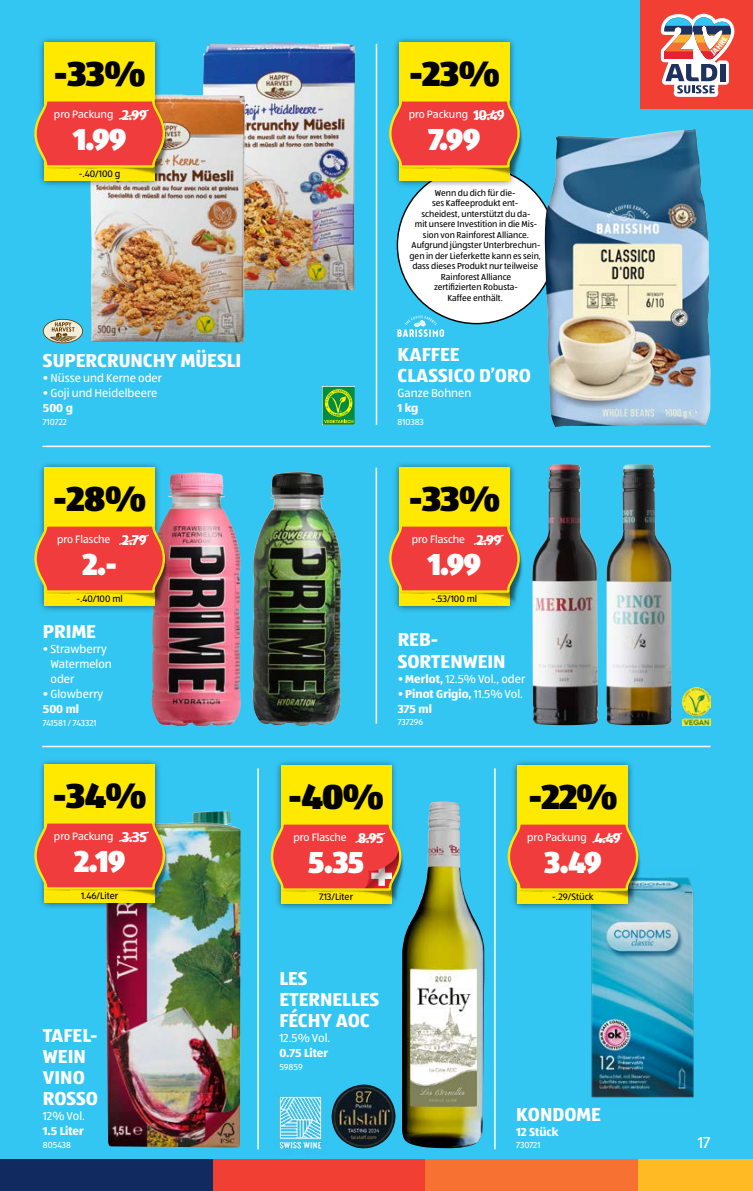
<style>
.page{position:relative;width:753px;height:1191px;background:#34c6f3}
.page>*{position:absolute;margin:0;border:0;box-sizing:border-box;transform-origin:0 0}
.t1{font:900 36px "ALDISUEDOT";letter-spacing:-.02em;color:#000}
.t2{font:900 31.5px "ALDISUEDOT";letter-spacing:-.03em;color:#fff;scale:.95 1}
.t3{font:700 19.5px/21px "ALDISUEDOT";color:#fff}
.t4{font:16.5px "ALDISUEDOT";color:#fff}
.t5{font:12px/15px "ALDISUEDOT";color:#fff}
.t6{font:700 12px/15px "ALDISUEDOT";color:#fff}
.t7{font:11.1px "ALDISUEDOT";color:#fff}
.t8{font:9.75px "ALDISUEDOT";color:#000}
.t9{font:9px/10.5px "ALDISUEDOT";color:#000;text-align:center}
.t10{font:9px "ALDISUEDOT";color:#fff}
.s1{font-weight:700;font-size:14.7px}
.s2{font-weight:700}
.s3{font-weight:400}
</style>
<div class="page">
<div style="left:0;top:1159px;width:213px;height:32px;background:#112b61"></div>
<div style="left:213px;top:1159px;width:212px;height:32px;background:#f13f34"></div>
<div style="left:425px;top:1159px;width:213px;height:32px;background:#f77133"></div>
<hr style="left:0;top:1159px;width:1px;height:32px;background:#ffba24">
<div style="left:638px;top:1159px;width:115px;height:32px;background:#ffba24"></div>
<img style="left:402px;top:801px;width:82px;height:347px">
<div style="left:397px;top:167px;width:158px;height:156px;background:#fff;border-radius:50%"></div>
<img style="left:253px;top:472px;width:88px;height:254px">
<img style="left:606px;top:464px;width:66px;height:261px">
<img style="left:151px;top:472px;width:90px;height:254px">
<img style="left:203px;top:43px;width:152px;height:248px">
<img style="left:544px;top:129px;width:166px;height:298px">
<div style="left:392px;top:35px;width:125px;height:153px;background:#000;opacity:.5"></div>
<svg style="left:389px;top:43px;width:132px;height:138px;background:#e09c33"></svg>
<img style="left:331px;top:1084px;width:64px;height:64px">
<div style="left:37px;top:460px;width:125px;height:153px;background:#000;opacity:.5"></div>
<svg style="left:34px;top:467px;width:132px;height:139px;background:#e29a31"></svg>
<img style="left:532px;top:464px;width:67px;height:261px">
<div style="left:392px;top:460px;width:125px;height:153px;background:#000;opacity:.5"></div>
<svg style="left:389px;top:467px;width:132px;height:139px;background:#e09c33"></svg>
<img style="left:90px;top:95px;width:155px;height:248px">
<div style="left:37px;top:35px;width:125px;height:153px;background:#000;opacity:.5"></div>
<svg style="left:34px;top:43px;width:132px;height:138px;background:#e39b31"></svg>
<svg style="left:43px;top:319px;width:40px;height:24px"></svg>
<svg style="left:44px;top:320px;width:38px;height:22px"></svg>
<img style="left:106px;top:811px;width:135px;height:336px">
<div style="left:38px;top:757px;width:124px;height:153px;background:#000;opacity:.5"></div>
<svg style="left:34px;top:764px;width:132px;height:138px;background:#e19b32"></svg>
<hr style="left:494px;top:768px;width:1px;height:381px;background:#fff">
<hr style="left:257px;top:768px;width:2px;height:381px;background:#fff">
<hr style="left:375px;top:467px;width:2px;height:256px;background:#fff">
<hr style="left:376px;top:44px;width:1px;height:381px;background:#fff">
<hr style="left:42px;top:745px;width:668px;height:2px;background:#fff">
<hr style="left:43px;top:445px;width:667px;height:2px;background:#fff">
<svg style="left:397px;top:315px;width:47px;height:22px"></svg>
<img style="left:279px;top:1096px;width:43px;height:58px">
<div style="left:274px;top:758px;width:124px;height:153px;background:#000;opacity:.5"></div>
<svg style="left:270px;top:765px;width:132px;height:139px;background:#de9d35"></svg>
<div style="left:322px;top:387px;width:33px;height:38px;background:#008c44"></div>
<svg style="left:324px;top:388px;width:29px;height:29px"></svg>
<svg style="left:324px;top:390px;width:29px;height:33px"></svg>
<img style="left:591px;top:877px;width:103px;height:221px">
<div style="left:510px;top:758px;width:125px;height:153px;background:#000;opacity:.5"></div>
<svg style="left:507px;top:765px;width:132px;height:139px;background:#e09c33"></svg>
<img style="left:682px;top:687px;width:28px;height:38px">
<div style="left:640px;top:0;width:113px;height:109px;background:#f13f34"></div>
<svg style="left:661px;top:14px;width:73px;height:83px"></svg>
<h1 class="t1" style="left:54px;top:48px;width:93px">-33%</h1>
<p class="t7" style="left:54px;top:107px;width:94px">pro Packung <span class="s1">2.99</span></p>
<h2 class="t2" style="left:73px;top:117px;width:58px">1.99</h2>
<p class="t8" style="left:79px;top:167px;width:43px">-.40/100 g</p>
<h3 class="t3" style="left:43px;top:349px;width:200px">SUPERCRUNCHY MÜESLI</h3>
<h3 class="t5" style="left:43px;top:370px;width:121px">• Nüsse und Kerne oder</h3>
<h3 class="t5" style="left:43px;top:385px;width:116px">• Goji und Heidelbeere</h3>
<h3 class="t6" style="left:43px;top:400px;width:31px">500 g</h3>
<p class="t10" style="left:43px;top:416px;width:25px">710722</p>
<h1 class="t1" style="left:53px;top:473px;width:94px">-28%</h1>
<p class="t7" style="left:57px;top:532px;width:91px">pro Flasche <span class="s1">2.79</span></p>
<h2 class="t2" style="left:82px;top:542px;width:38px">2.-</h2>
<p class="t8" style="left:76px;top:592px;width:48px">-.40/100 ml</p>
<h3 class="t3" style="left:43px;top:620px;width:55px">PRIME</h3>
<h3 class="t5" style="left:51px;top:641px;width:63px;text-indent:-8px">• Strawberry<br>Watermelon oder</h3>
<h3 class="t5" style="left:43px;top:686px;width:62px">• Glowberry</h3>
<h3 class="t6" style="left:43px;top:701px;width:38px">500 ml</h3>
<p class="t10" style="left:43px;top:717px;width:55px">741581 / 743321</p>
<h1 class="t1" style="left:53px;top:770px;width:95px">-34%</h1>
<p class="t7" style="left:54px;top:829px;width:94px">pro Packung <span class="s1">3.35</span></p>
<h2 class="t2" style="left:74px;top:839px;width:55px">2.19</h2>
<p class="t8" style="left:81px;top:889px;width:39px">1.46/Liter</p>
<h3 class="t3" style="left:43px;top:1024px;width:57px">TAFEL-<br>WEIN<br>VINO<br>ROSSO</h3>
<h3 class="t5" style="left:43px;top:1108px;width:44px">12% Vol.</h3>
<h3 class="t6" style="left:43px;top:1123px;width:42px">1.5 Liter</h3>
<p class="t10" style="left:43px;top:1139px;width:30px">805438</p>
<h1 class="t1" style="left:409px;top:48px;width:92px">-23%</h1>
<p class="t7" style="left:408px;top:107px;width:98px">pro Packung <span class="s1">10.49</span></p>
<h2 class="t2" style="left:428px;top:117px;width:56px">7.99</h2>
<p class="t9" style="left:409px;top:187px;width:133px">Wenn du dich für die-<br>ses Kaffeeprodukt ent-<br>scheidest, unterstützt du da-<br>mit unsere Investition in die Mis&shy;sion von Rainforest Alliance.<br>Aufgrund jüngster Unterbrechun&shy;gen in der Lieferkette kann es sein, dass dieses Produkt nur teilweise<br>Rainforest Alliance<br>zertifizierten Robusta-<br>Kaffee enthält.</p>
<h3 class="t3" style="left:397px;top:343px;width:135px">KAFFEE<br>CLASSICO D’ORO</h3>
<h3 class="t5" style="left:397px;top:385px;width:75px">Ganze Bohnen</h3>
<h3 class="t6" style="left:397px;top:400px;width:22px">1 kg</h3>
<p class="t10" style="left:397px;top:416px;width:28px">810383</p>
<h1 class="t1" style="left:408px;top:473px;width:93px">-33%</h1>
<p class="t7" style="left:412px;top:532px;width:91px">pro Flasche <span class="s1">2.99</span></p>
<h2 class="t2" style="left:428px;top:542px;width:58px">1.99</h2>
<p class="t8" style="left:431px;top:592px;width:47px">-.53/100 ml</p>
<h3 class="t3" style="left:397px;top:629px;width:109px">REB-<br>SORTENWEIN</h3>
<h3 class="t5" style="left:397px;top:670px;width:129px">• <span class="s2">Merlot,</span> 12.5% Vol., oder</h3>
<h3 class="t6" style="left:397px;top:685px;width:127px"><span class="s3">•</span> Pinot Grigio, <span class="s3">11.5% Vol.<br></span>375 ml</h3>
<p class="t10" style="left:397px;top:716px;width:27px">737296</p>
<h1 class="t1" style="left:288px;top:771px;width:97px">-40%</h1>
<p class="t7" style="left:293px;top:830px;width:92px">pro Flasche <span class="s1">8.95</span></p>
<h1 class="t1" style="left:528px;top:771px;width:91px">-22%</h1>
<p class="t7" style="left:527px;top:830px;width:95px">pro Packung <span class="s1">4.49</span></p>
<h2 class="t2" style="left:308px;top:840px;width:61px">5.35</h2>
<h2 class="t2" style="left:544px;top:840px;width:62px">3.49</h2>
<p class="t8" style="left:319px;top:890px;width:36px">7.13/Liter</p>
<p class="t8" style="left:552px;top:890px;width:43px">-.29/Stück</p>
<h3 class="t3" style="left:279px;top:967px;width:101px">LES<br>ETERNELLES<br>FÉCHY AOC</h3>
<h3 class="t5" style="left:279px;top:1029px;width:53px">12.5% Vol.</h3>
<h3 class="t6" style="left:279px;top:1044px;width:50px">0.75 Liter</h3>
<p class="t10" style="left:279px;top:1060px;width:25px">59859</p>
<h3 class="t3" style="left:516px;top:1102px;width:86px">KONDOME</h3>
<h3 class="t6" style="left:516px;top:1123px;width:44px">12 Stück</h3>
<p class="t10" style="left:516px;top:1139px;width:26px">730721</p>
<h3 class="t4" style="left:697px;top:1132px;width:14px">17</h3>
</div>
